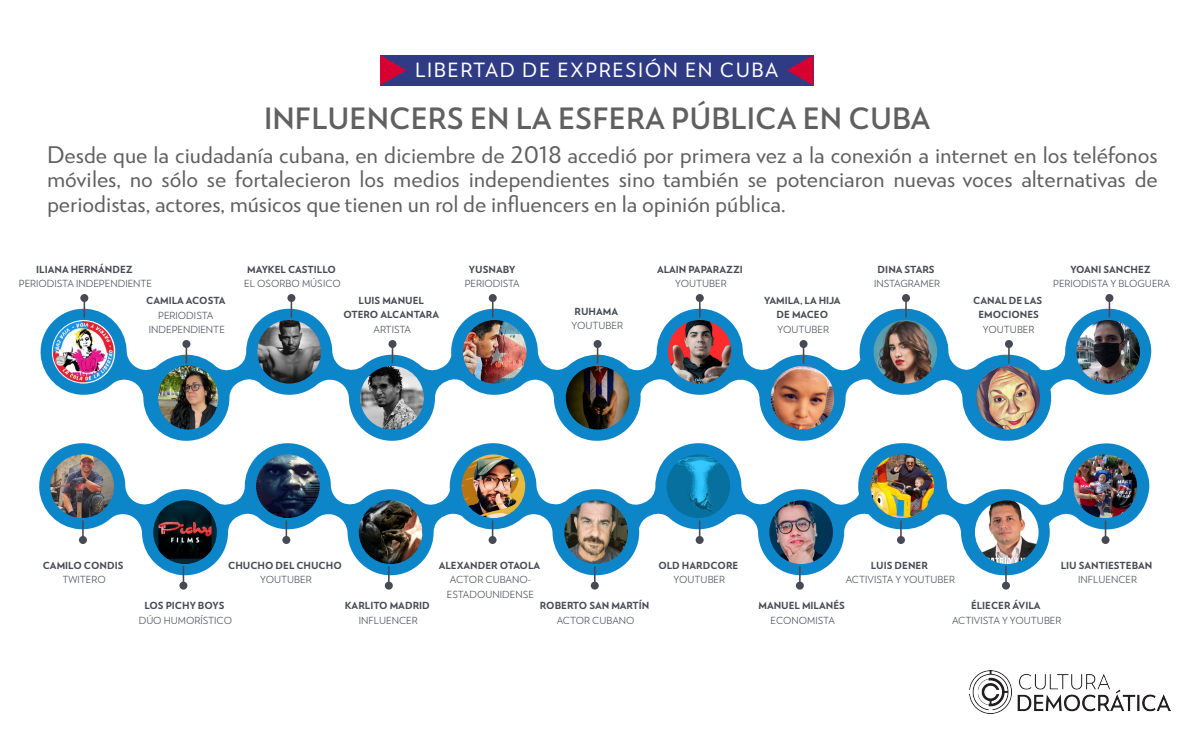
<style>
.page{position:relative;width:1200px;height:750px;background:#fff}
.page>*{position:absolute;margin:0;border:0;box-sizing:border-box;transform-origin:0 0}
.t1{font:700 29.4px "RNS Miles";color:#606060}
.t2{font:500 22.95px/24.6px "RNS Miles";letter-spacing:-.005em;color:#606060;text-align:justify}
.t3{font:500 19.65px "RNS Miles";color:#fff}
.t4{font:800 9.75px/14.7px "RNS Miles";color:#474a54;text-align:center}
.t5{font:9.75px/14.7px "RNS Miles";color:#474a54}
.t6{font:9.75px "RNS Miles";letter-spacing:-.02em;color:#474a54}
</style>
<div class="page">
<div style="left:380px;top:55px;width:433px;height:30px;background:#2f3c85"></div>
<svg style="left:380px;top:55px;width:26px;height:30px"></svg>
<svg style="left:787px;top:55px;width:26px;height:30px"></svg>
<img style="left:970px;top:671px;width:201px;height:43px">
<svg style="left:40px;top:307px;width:1111px;height:134px"></svg>
<div style="left:80px;top:294px;width:8px;height:8px;background:#474a54;border-radius:50%"></div>
<svg style="left:84px;top:302px;width:1px;height:16px"></svg>
<div style="left:182px;top:340px;width:8px;height:8px;background:#474a54;border-radius:50%"></div>
<svg style="left:186px;top:348px;width:1px;height:16px"></svg>
<div style="left:389px;top:340px;width:8px;height:8px;background:#474a54;border-radius:50%"></div>
<svg style="left:392px;top:348px;width:1px;height:16px"></svg>
<div style="left:287px;top:294px;width:8px;height:8px;background:#474a54;border-radius:50%"></div>
<svg style="left:291px;top:302px;width:1px;height:16px"></svg>
<div style="left:800px;top:340px;width:8px;height:8px;background:#474a54;border-radius:50%"></div>
<svg style="left:803px;top:348px;width:1px;height:16px"></svg>
<div style="left:1005px;top:340px;width:8px;height:8px;background:#474a54;border-radius:50%"></div>
<svg style="left:1008px;top:348px;width:2px;height:16px"></svg>
<div style="left:594px;top:340px;width:8px;height:8px;background:#474a54;border-radius:50%"></div>
<svg style="left:597px;top:348px;width:1px;height:16px"></svg>
<div style="left:489px;top:294px;width:8px;height:8px;background:#474a54;border-radius:50%"></div>
<svg style="left:492px;top:302px;width:2px;height:16px"></svg>
<div style="left:696px;top:294px;width:8px;height:8px;background:#474a54;border-radius:50%"></div>
<svg style="left:699px;top:302px;width:2px;height:16px"></svg>
<div style="left:902px;top:294px;width:8px;height:8px;background:#474a54;border-radius:50%"></div>
<svg style="left:905px;top:302px;width:2px;height:16px"></svg>
<div style="left:1105px;top:294px;width:8px;height:8px;background:#474a54;border-radius:50%"></div>
<svg style="left:1109px;top:302px;width:1px;height:16px"></svg>
<img style="left:771px;top:366px;width:63px;height:63px">
<svg style="left:39px;top:443px;width:1011px;height:135px"></svg>
<img style="left:158px;top:506px;width:54px;height:53px">
<div style="left:1002px;top:582px;width:8px;height:8px;background:#474a54;border-radius:50%"></div>
<svg style="left:1005px;top:566px;width:2px;height:16px"></svg>
<div style="left:796px;top:582px;width:8px;height:8px;background:#474a54;border-radius:50%"></div>
<svg style="left:799px;top:566px;width:2px;height:16px"></svg>
<div style="left:897px;top:536px;width:8px;height:8px;background:#474a54;border-radius:50%"></div>
<svg style="left:900px;top:520px;width:2px;height:16px"></svg>
<div style="left:1102px;top:536px;width:8px;height:8px;background:#474a54;border-radius:50%"></div>
<svg style="left:1039px;top:443px;width:110px;height:95px"></svg>
<div style="left:385px;top:582px;width:8px;height:8px;background:#474a54;border-radius:50%"></div>
<svg style="left:388px;top:566px;width:2px;height:16px"></svg>
<div style="left:179px;top:582px;width:8px;height:8px;background:#474a54;border-radius:50%"></div>
<svg style="left:183px;top:566px;width:1px;height:16px"></svg>
<div style="left:591px;top:582px;width:8px;height:8px;background:#474a54;border-radius:50%"></div>
<svg style="left:594px;top:566px;width:2px;height:16px"></svg>
<div style="left:696px;top:536px;width:8px;height:8px;background:#474a54;border-radius:50%"></div>
<svg style="left:699px;top:520px;width:1px;height:16px"></svg>
<div style="left:489px;top:536px;width:8px;height:8px;background:#474a54;border-radius:50%"></div>
<svg style="left:492px;top:520px;width:1px;height:16px"></svg>
<div style="left:282px;top:536px;width:8px;height:8px;background:#474a54;border-radius:50%"></div>
<svg style="left:286px;top:520px;width:1px;height:16px"></svg>
<div style="left:79px;top:536px;width:8px;height:8px;background:#474a54;border-radius:50%"></div>
<svg style="left:82px;top:520px;width:2px;height:16px"></svg>
<img style="left:158px;top:365px;width:60px;height:65px">
<img style="left:52px;top:320px;width:66px;height:66px;border-radius:50%">
<img style="left:156px;top:365px;width:66px;height:66px;border-radius:50%">
<svg style="left:358px;top:365px;width:66px;height:66px;background:#768085"></svg>
<svg style="left:255px;top:453px;width:66px;height:66px;background:#2f4159"></svg>
<img style="left:461px;top:453px;width:66px;height:66px;border-radius:50%">
<svg style="left:666px;top:453px;width:66px;height:66px;background:#0f81b2"></svg>
<img style="left:870px;top:453px;width:66px;height:66px;border-radius:50%">
<img style="left:1071px;top:453px;width:66px;height:66px;border-radius:50%">
<img style="left:49px;top:453px;width:66px;height:66px;border-radius:50%">
<svg style="left:151px;top:499px;width:66px;height:66px;background:#19242e"></svg>
<img style="left:358px;top:499px;width:66px;height:66px;border-radius:50%">
<img style="left:563px;top:499px;width:66px;height:66px;border-radius:50%">
<img style="left:768px;top:499px;width:66px;height:66px;border-radius:50%">
<img style="left:973px;top:499px;width:66px;height:66px;border-radius:50%">
<img style="left:564px;top:365px;width:66px;height:66px;border-radius:50%">
<img style="left:769px;top:365px;width:66px;height:66px;border-radius:50%">
<img style="left:974px;top:365px;width:66px;height:66px;border-radius:50%">
<svg style="left:256px;top:319px;width:66px;height:66px;background:#5e676c"></svg>
<img style="left:461px;top:319px;width:66px;height:66px;border-radius:50%">
<img style="left:667px;top:319px;width:66px;height:66px;border-radius:50%">
<img style="left:872px;top:319px;width:66px;height:66px;border-radius:50%">
<img style="left:1076px;top:319px;width:66px;height:66px;border-radius:50%">
<h3 class="t3" style="left:415px;top:58px;width:365px">LIBERTAD DE EXPRESIÓN EN CUBA</h3>
<h1 class="t1" style="left:264px;top:99px;width:668px">INFLUENCERS EN LA ESFERA PÚBLICA EN CUBA</h1>
<p class="t2" style="left:47px;top:142px;width:1112px">Desde que la ciudadanía cubana, en diciembre de 2018 accedió por primera vez a la conexión a internet en los teléfonos móviles, no sólo se fortalecieron los medios independientes sino también se potenciaron nuevas voces alternativas de periodistas, actores, músicos que tienen un rol de influencers en la opinión pública.</p>
<p class="t4" style="left:36px;top:262px;width:98px">ILIANA HERNÁNDEZ</p>
<p class="t5" style="left:19px;top:276px;width:135px">PERIODISTA INDEPENDIENTE</p>
<p class="t4" style="left:146px;top:293px;width:81px">CAMILA ACOSTA</p>
<p class="t5" style="left:149px;top:308px;width:78px;text-align:center">PERIODISTA<br>INDEPENDIENTE</p>
<p class="t4" style="left:247px;top:262px;width:90px">MAYKEL CASTILLO</p>
<p class="t5" style="left:244px;top:276px;width:98px">EL OSORBO MÚSICO</p>
<p class="t4" style="left:343px;top:293px;width:97px">LUIS MANUEL<br>OTERO ALCANTARA</p>
<p class="t6" style="left:374px;top:323px;width:39px">ARTISTA</p>
<p class="t4" style="left:469px;top:262px;width:48px">YUSNABY</p>
<p class="t5" style="left:465px;top:276px;width:57px">PERIODISTA</p>
<p class="t4" style="left:575px;top:304px;width:45px">RUHAMA</p>
<p class="t5" style="left:572px;top:318px;width:53px">YOUTUBER</p>
<p class="t4" style="left:657px;top:262px;width:87px">ALAIN PAPARAZZI</p>
<p class="t5" style="left:675px;top:276px;width:53px">YOUTUBER</p>
<p class="t4" style="left:764px;top:293px;width:78px">YAMILA, LA HIJA<br>DE MACEO</p>
<p class="t5" style="left:778px;top:322px;width:53px">YOUTUBER</p>
<p class="t4" style="left:878px;top:262px;width:59px">DINA STARS</p>
<p class="t5" style="left:874px;top:276px;width:68px">INSTAGRAMER</p>
<p class="t4" style="left:973px;top:293px;width:70px">CANAL DE LAS<br>EMOCIONES</p>
<p class="t5" style="left:983px;top:322px;width:53px">YOUTUBER</p>
<p class="t4" style="left:1070px;top:262px;width:82px">YOANI SANCHEZ</p>
<p class="t5" style="left:1053px;top:276px;width:118px">PERIODISTA Y BLOGUERA</p>
<p class="t4" style="left:43px;top:558px;width:82px">CAMILO CONDIS</p>
<p class="t5" style="left:62px;top:572px;width:45px">TWITERO</p>
<p class="t4" style="left:228px;top:558px;width:115px">CHUCHO DEL CHUCHO</p>
<p class="t5" style="left:260px;top:572px;width:53px">YOUTUBER</p>
<p class="t4" style="left:144px;top:599px;width:82px">LOS PICHY BOYS</p>
<p class="t5" style="left:139px;top:613px;width:95px">DÚO HUMORÍSTICO</p>
<p class="t4" style="left:345px;top:599px;width:87px">KARLITO MADRID</p>
<p class="t5" style="left:359px;top:613px;width:60px">INFLUENCER</p>
<p class="t4" style="left:439px;top:558px;width:103px">ALEXANDER OTAOLA</p>
<p class="t5" style="left:447px;top:572px;width:89px">ACTOR CUBANO-<br>ESTADOUNIDENSE</p>
<p class="t4" style="left:540px;top:599px;width:111px">ROBERTO SAN MARTÍN</p>
<p class="t5" style="left:557px;top:613px;width:79px">ACTOR CUBANO</p>
<p class="t4" style="left:658px;top:558px;width:81px">OLD HARDCORE</p>
<p class="t5" style="left:674px;top:572px;width:53px">YOUTUBER</p>
<p class="t4" style="left:871px;top:558px;width:59px">LUIS DENER</p>
<p class="t5" style="left:846px;top:572px;width:111px">ACTIVISTA Y YOUTUBER</p>
<p class="t4" style="left:1061px;top:558px;width:93px">LIU SANTIESTEBAN</p>
<p class="t5" style="left:1078px;top:572px;width:60px">INFLUENCER</p>
<p class="t4" style="left:758px;top:599px;width:88px">MANUEL MILANÉS</p>
<p class="t5" style="left:770px;top:613px;width:66px">ECONOMISTA</p>
<p class="t4" style="left:971px;top:599px;width:71px">ÉLIECER ÁVILA</p>
<p class="t5" style="left:952px;top:613px;width:111px">ACTIVISTA Y YOUTUBER</p>
</div>
